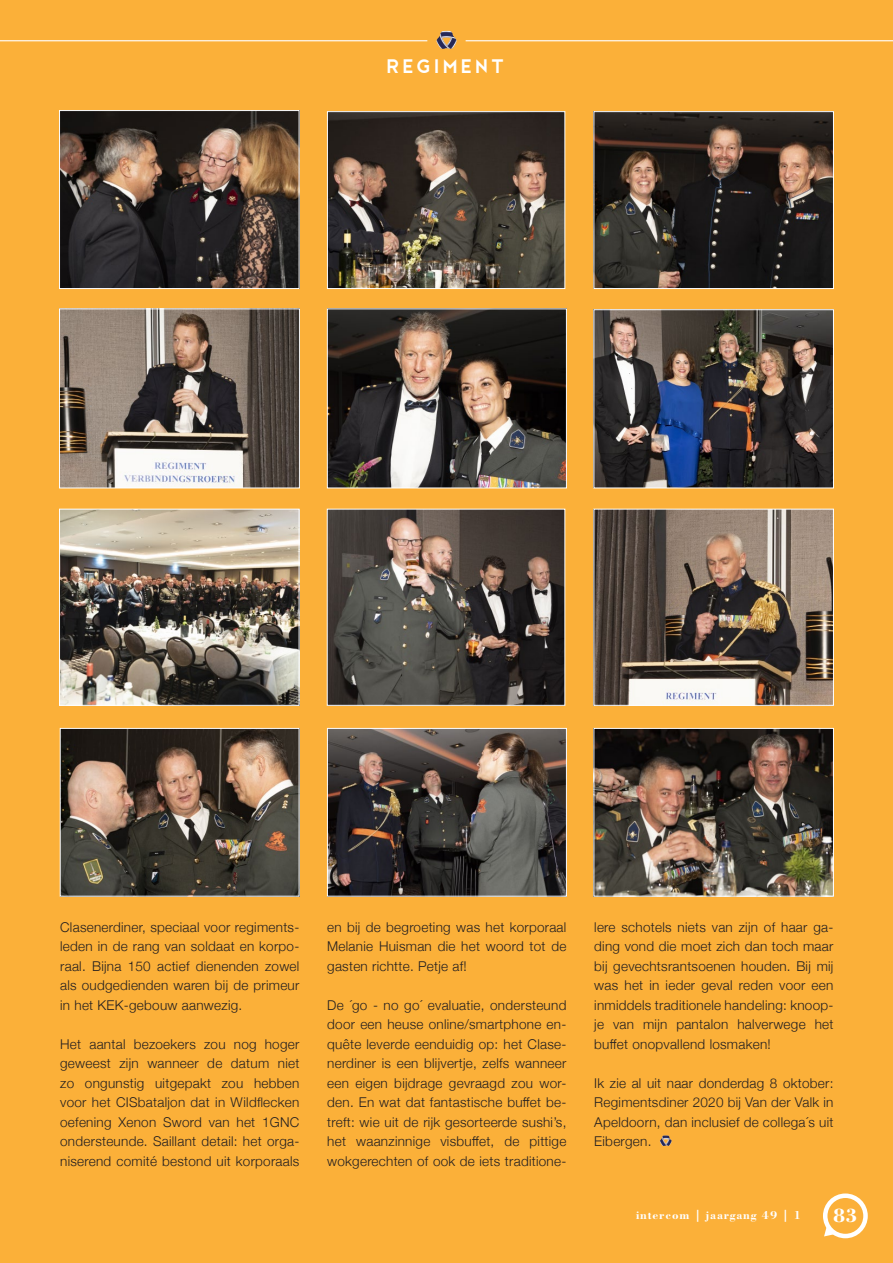
<style>
.page{position:relative;width:893px;height:1263px;background:#fbb039}
.page>*{position:absolute;margin:0;border:0;box-sizing:border-box;transform-origin:0 0}
.t1{font:700 20.1px "Bodoni BT";color:#fff}
.t2{font:19.5px "CWG Sans";letter-spacing:.18em;color:#fff}
.t3{font:300 13.5px/19.5px "Helvetica Neue";letter-spacing:.02em;color:#231f20;text-align:justify}
.t4{font:700 12px "Bodoni BT";letter-spacing:.07em;color:#fff}
</style>
<div class="page">
<img style="left:61px;top:112px;width:236px;height:175px">
<div style="left:59px;top:110px;width:240px;height:179px;border:1px solid #fff"></div>
<img style="left:329px;top:113px;width:234px;height:174px">
<div style="left:327px;top:111px;width:238px;height:178px;border:1px solid #fff"></div>
<img style="left:595px;top:113px;width:237px;height:174px">
<div style="left:593px;top:111px;width:241px;height:178px;border:1px solid #fff"></div>
<img style="left:329px;top:310px;width:236px;height:176px">
<div style="left:327px;top:308px;width:240px;height:180px;border:1px solid #fff"></div>
<img style="left:61px;top:310px;width:237px;height:176px">
<div style="left:59px;top:308px;width:241px;height:180px;border:1px solid #fff"></div>
<img style="left:329px;top:511px;width:234px;height:193px">
<div style="left:327px;top:509px;width:238px;height:197px;border:1px solid #fff"></div>
<img style="left:595px;top:511px;width:237px;height:193px">
<div style="left:593px;top:509px;width:241px;height:197px;border:1px solid #fff"></div>
<img style="left:61px;top:511px;width:236px;height:193px">
<div style="left:59px;top:509px;width:240px;height:197px;border:1px solid #fff"></div>
<img style="left:595px;top:730px;width:237px;height:164px">
<div style="left:593px;top:728px;width:241px;height:168px;border:1px solid #fff"></div>
<img style="left:329px;top:730px;width:236px;height:164px">
<div style="left:327px;top:728px;width:240px;height:168px;border:1px solid #fff"></div>
<img style="left:595px;top:311px;width:237px;height:175px">
<div style="left:593px;top:309px;width:241px;height:179px;border:1px solid #fff"></div>
<img style="left:62px;top:730px;width:235px;height:164px">
<div style="left:60px;top:728px;width:239px;height:168px;border:1px solid #fff"></div>
<svg style="left:436px;top:31px;width:11px;height:13px"></svg>
<hr style="left:0;top:40px;width:427px;height:1px;background:#fff">
<hr style="left:466px;top:40px;width:427px;height:1px;background:#fff">
<svg style="left:660px;top:1135px;width:4px;height:7px"></svg>
<div style="left:823px;top:1193px;width:45px;height:45px;border:4px solid #fff;border-radius:50%"></div>
<svg style="left:824px;top:1224px;width:12px;height:12px"></svg>
<p class="t2" style="left:388px;top:56px;width:119px">REGIMENT</p>
<p class="t3" style="left:60px;top:916px;width:241px">Clasenerdiner, speciaal voor regiments&shy;leden in de rang van soldaat en korpo&shy;raal. Bijna 150 actief dienenden zowel als oudgedienden waren bij de primeur in het KEK-gebouw aanwezig.</p>
<p class="t3" style="left:60px;top:1033px;width:241px">Het aantal bezoekers zou nog hoger geweest zijn wanneer de datum niet zo ongunstig uitgepakt zou hebben voor het CISbataljon dat in Wildflecken oefening Xenon Sword van het 1GNC ondersteunde. Saillant detail: het orga&shy;niserend comité bestond uit korporaals</p>
<p class="t3" style="left:327px;top:916px;width:241px">en bij de begroeting was het korporaal Melanie Huisman die het woord tot de gasten richtte. Petje af!</p>
<p class="t3" style="left:327px;top:994px;width:241px">De ´go - no go´ evaluatie, ondersteund door een heuse online/smartphone en&shy;quête leverde eenduidig op: het Clase&shy;nerdiner is een blijvertje, zelfs wanneer een eigen bijdrage gevraagd zou wor&shy;den. En wat dat fantastische buffet be&shy;treft: wie uit de rijk gesorteerde sushi’s, het waanzinnige visbuffet, de pittige wokgerechten of ook de iets traditione-</p>
<p class="t3" style="left:594px;top:916px;width:241px">lere schotels niets van zijn of haar ga&shy;ding vond die moet zich dan toch maar bij gevechtsrantsoenen houden. Bij mij was het in ieder geval reden voor een inmiddels traditionele handeling: knoop&shy;je van mijn pantalon halverwege het buffet onopvallend losmaken!</p>
<p class="t3" style="left:594px;top:1072px;width:241px">Ik zie al uit naar donderdag 8 oktober:<br>Regimentsdiner 2020 bij Van der Valk in Apeldoorn, dan inclusief de collega´s uit Eibergen.</p>
<p class="t4" style="left:636px;top:1207px;width:167px">intercom | jaargang 49 | 1</p>
<p class="t1" style="left:833px;top:1202px;width:26px">83</p>
</div>
